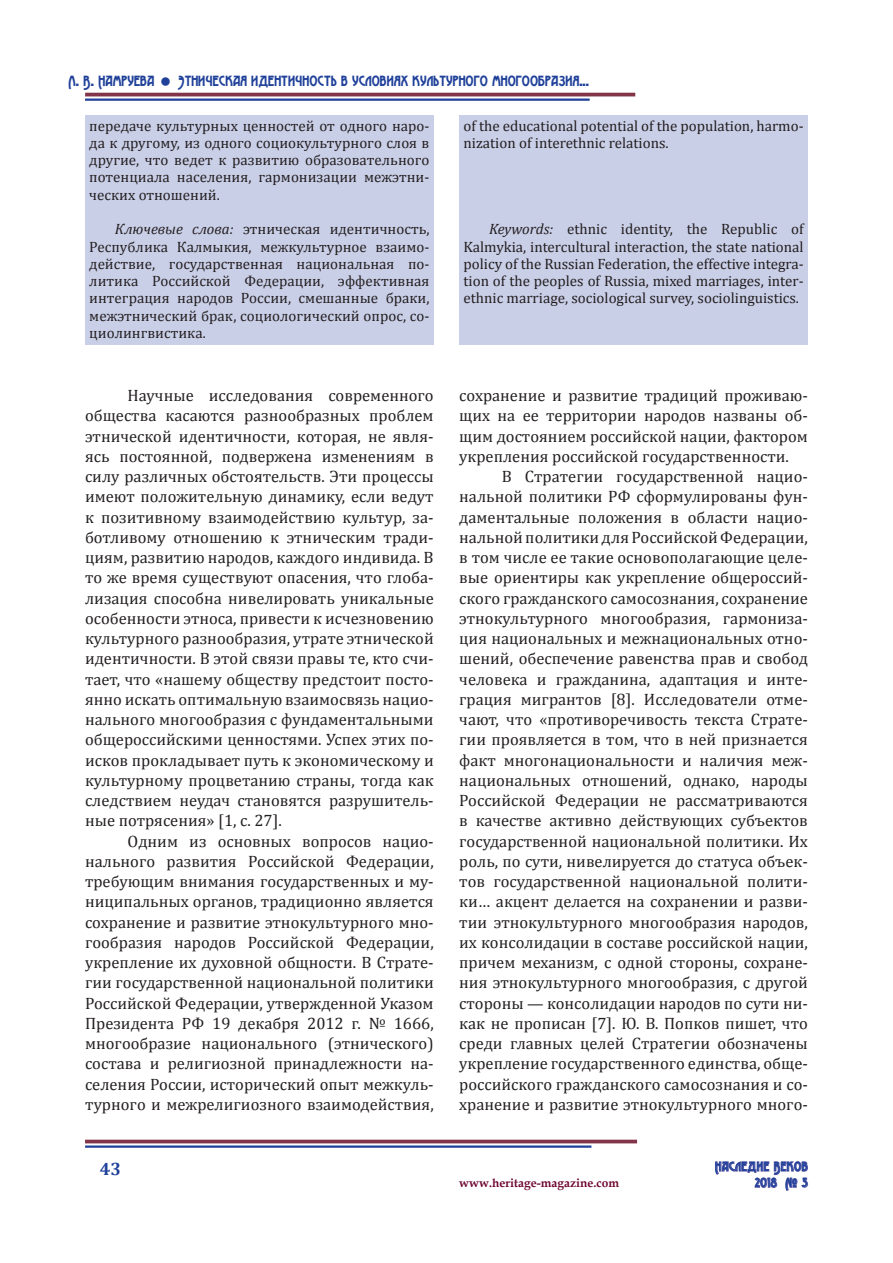
<style>
.page{position:relative;width:893px;height:1263px;background:#fff}
.page>*{position:absolute;margin:0;border:0;box-sizing:border-box;transform-origin:0 0}
.t1{font:700 18px "Cambria";color:#20419a}
.t2{font:16.5px/20.2px "Cambria";color:#231f20;text-align:justify}
.t3{font:15px/17.2px "Cambria";color:#231f20;text-align:justify}
.t4{font:15px "Advokat Modern";color:#20419a}
.t5{font:13.5px "Advokat Modern";letter-spacing:.03em;color:#20419a}
.t6{font:700 12px "Book Antiqua";color:#6e0731}
.s1{font-style:italic}
</style>
<div class="page">
<div style="left:85px;top:115px;width:349px;height:229px;background:#cacfe8"></div>
<div style="left:459px;top:115px;width:349px;height:229px;background:#cacfe8"></div>
<hr style="left:85px;top:93px;width:550px;height:3px;background:#823449">
<hr style="left:85px;top:99px;width:505px;height:2px;background:#20419a">
<svg style="left:715px;top:1161px;width:93px;height:30px"></svg>
<hr style="left:85px;top:1140px;width:552px;height:3px;background:#823449">
<hr style="left:85px;top:1145px;width:506px;height:3px;background:#20419a">
<p class="t4" style="left:68px;top:73px;width:88px">Л. В. Намруева</p>
<p class="t4" style="left:177px;top:73px;width:413px">Этническая идентичность в условиях культурного многообразия...</p>
<p class="t3" style="left:89px;top:117px;width:342px">передаче культурных ценностей от одного наро&shy;да к другому, из одного социокультурного слоя в другие, что ведет к развитию образовательного потенциала населения, гармонизации межэтни&shy;ческих отношений.</p>
<p class="t3" style="left:89px;top:220px;width:342px;text-indent:26px"><span class="s1">Ключевые слова:</span> этническая идентичность, Республика Калмыкия, межкультурное взаимо&shy;действие, государственная национальная по&shy;литика Российской Федерации, эффективная интеграция народов России, смешанные браки, межэтнический брак, социологический опрос, со&shy;циолингвистика.</p>
<p class="t2" style="left:85px;top:385px;width:350px;text-indent:43px">Научные исследования современного общества касаются разнообразных проблем этнической идентичности, которая, не явля&shy;ясь постоянной, подвержена изменениям в силу различных обстоятельств. Эти процессы имеют положительную динамику, если ведут к позитивному взаимодействию культур, за&shy;ботливому отношению к этническим тради&shy;циям, развитию народов, каждого индивида. В то же время существуют опасения, что глоба&shy;лизация способна нивелировать уникальные особенности этноса, привести к исчезновению культурного разнообразия, утрате этнической идентичности. В этой связи правы те, кто счи&shy;тает, что «нашему обществу предстоит посто&shy;янно искать оптимальную взаимосвязь нацио&shy;нального многообразия с фундаментальными общероссийскими ценностями. Успех этих по&shy;исков прокладывает путь к экономическому и культурному процветанию страны, тогда как следствием неудач становятся разрушитель&shy;ные потрясения» [1, с. 27].</p>
<p class="t2" style="left:85px;top:831px;width:350px;text-indent:43px">Одним из основных вопросов нацио&shy;нального развития Российской Федерации, требующим внимания государственных и му&shy;ниципальных органов, традиционно является сохранение и развитие этнокультурного мно&shy;гообразия народов Российской Федерации, укрепление их духовной общности. В Страте&shy;гии государственной национальной политики Российской Федерации, утвержденной Указом Президента РФ 19 декабря 2012 г. № 1666, многообразие национального (этнического) состава и религиозной принадлежности на&shy;селения России, исторический опыт межкуль&shy;турного и межрелигиозного взаимодействия,</p>
<p class="t1" style="left:100px;top:1156px;width:23px">43</p>
<p class="t3" style="left:463px;top:117px;width:342px">of the educational potential of the population, harmo&shy;nization of interethnic relations.</p>
<p class="t3" style="left:463px;top:220px;width:342px;text-indent:26px"><span class="s1">Keywords:</span> ethnic identity, the Republic of Kalmykia, intercultural interaction, the state national policy of the Russian Federation, the effective integra&shy;tion of the peoples of Russia, mixed marriages, inter&shy;ethnic marriage, sociological survey, sociolinguistics.</p>
<p class="t2" style="left:459px;top:385px;width:350px">сохранение и развитие традиций проживаю&shy;щих на ее территории народов названы об&shy;щим достоянием российской нации, фактором укрепления российской государственности.</p>
<p class="t2" style="left:459px;top:466px;width:350px;text-indent:43px">В Стратегии государственной нацио&shy;нальной политики РФ сформулированы фун&shy;даментальные положения в области нацио&shy;нальной политики для Российской Федерации, в том числе ее такие основополагающие целе&shy;вые ориентиры как укрепление общероссий&shy;ского гражданского самосознания, сохранение этнокультурного многообразия, гармониза&shy;ция национальных и межнациональных отно&shy;шений, обеспечение равенства прав и свобод человека и гражданина, адаптация и инте&shy;грация мигрантов [8]. Исследователи отме&shy;чают, что «противоречивость текста Страте&shy;гии проявляется в том, что в ней признается факт многонациональности и наличия меж&shy;национальных отношений, однако, народы Российской Федерации не рассматриваются в качестве активно действующих субъектов государственной национальной политики. Их роль, по сути, нивелируется до статуса объек&shy;тов государственной национальной полити&shy;ки… акцент делается на сохранении и разви&shy;тии этнокультурного многообразия народов, их консолидации в составе российской нации, причем механизм, с одной стороны, сохране&shy;ния этнокультурного многообразия, с другой стороны — консолидации народов по сути ни&shy;как не прописан [7]. Ю. В. Попков пишет, что среди главных целей Стратегии обозначены укрепление государственного единства, обще&shy;российского гражданского самосознания и со&shy;хранение и развитие этнокультурного много-</p>
<p class="t5" style="left:715px;top:1159px;width:95px">Наследие Веков</p>
<p class="t6" style="left:459px;top:1175px;width:161px">www.heritage-magazine.com</p>
<p class="t5" style="left:755px;top:1175px;width:55px">2018 № 3</p>
</div>
